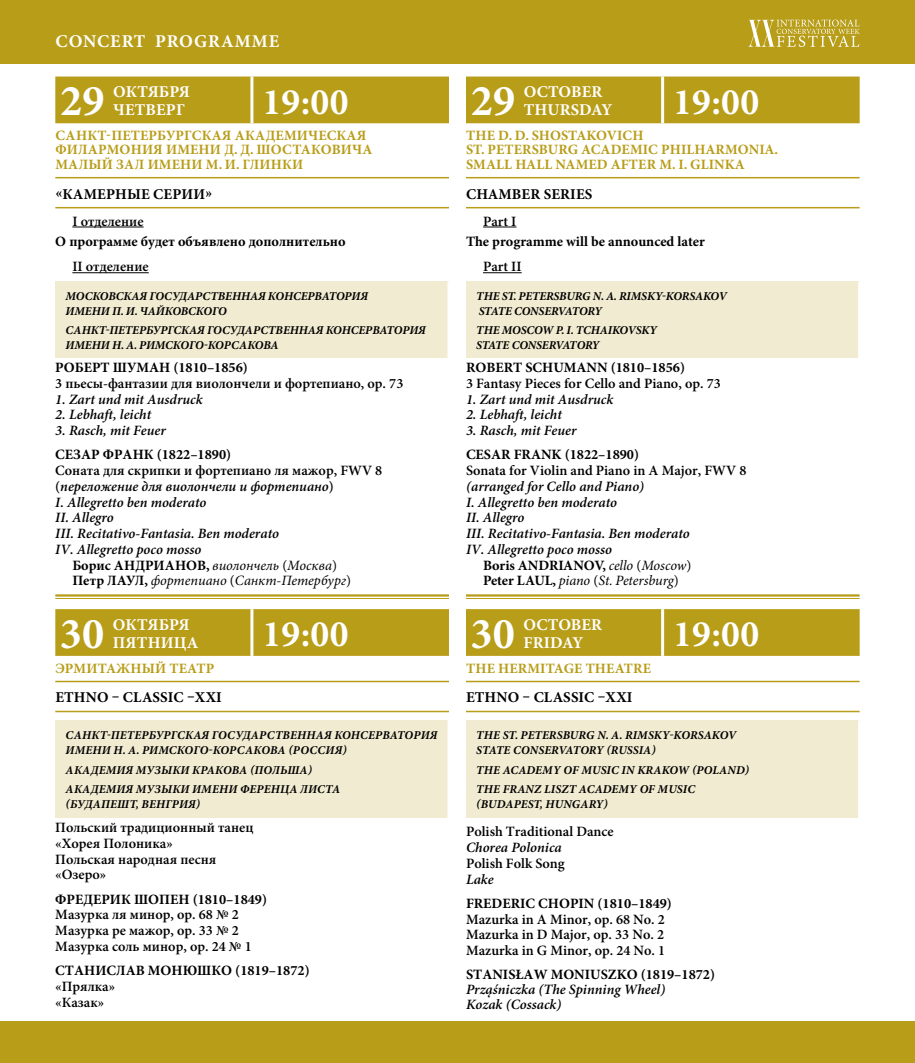
<style>
.page{position:relative;width:915px;height:1063px;background:#fff}
.page>*{position:absolute;margin:0;border:0;box-sizing:border-box;transform-origin:0 0}
.t1{font:700 44.25px "Minion Pro";letter-spacing:.005em;color:#fff}
.t2{font:700 37.5px "Minion Pro";letter-spacing:.01em;color:#fff}
.t3{font:700 18px "Minion Pro";letter-spacing:.05em;color:#fff}
.t4{font:700 16.5px/18px "Minion Pro";letter-spacing:.01em;color:#fff}
.t5{font:700 15px "Minion Pro";letter-spacing:.01em;color:#000}
.t6{font:600 14.25px/15.8px "Minion Pro";color:#000}
.t7{font:italic 600 14.25px/15.8px "Minion Pro";color:#000}
.t8{font:700 14.25px "Minion Pro";color:#000}
.t9{font:700 14.25px/14.2px "Minion Pro";letter-spacing:.01em;color:#b89d18}
.t10{font:italic 14.25px/15.8px "Minion Pro";letter-spacing:-.005em;color:#000}
.t11{font:italic 700 12px/15px "Minion Pro";letter-spacing:-.005em;color:#000}
.s1{font-style:normal}
.s2{font-weight:700;font-style:normal}
</style>
<div class="page">
<div style="left:0;top:0;width:914px;height:64px;background:#b89d18"></div>
<svg style="left:748px;top:20px;width:111px;height:27px"></svg>
<div style="left:0;top:1022px;width:914px;height:41px;background:#b89d18"></div>
<hr style="left:55px;top:177px;width:394px;height:1px;background:#b89d18">
<hr style="left:55px;top:207px;width:394px;height:1px;background:#b89d18">
<hr style="left:72px;top:227px;width:71px;height:1px;background:#000">
<hr style="left:72px;top:272px;width:77px;height:1px;background:#000">
<hr style="left:55px;top:594px;width:394px;height:3px;background:#b89d18">
<hr style="left:55px;top:598px;width:394px;height:1px;background:#b89d18">
<hr style="left:55px;top:681px;width:394px;height:1px;background:#b89d18">
<hr style="left:55px;top:711px;width:394px;height:1px;background:#b89d18">
<div style="left:55px;top:77px;width:394px;height:46px;background:#b89d18"></div>
<hr style="left:250px;top:77px;width:3px;height:46px;background:#fff">
<div style="left:55px;top:282px;width:394px;height:76px;background:#f1ebd1"></div>
<hr style="left:447px;top:282px;width:3px;height:76px;background:#fff">
<div style="left:55px;top:609px;width:394px;height:47px;background:#b89d18"></div>
<hr style="left:250px;top:609px;width:3px;height:47px;background:#fff">
<div style="left:55px;top:720px;width:394px;height:98px;background:#f1ebd1"></div>
<hr style="left:447px;top:720px;width:3px;height:98px;background:#fff">
<hr style="left:466px;top:177px;width:393px;height:1px;background:#b89d18">
<hr style="left:466px;top:207px;width:393px;height:1px;background:#b89d18">
<hr style="left:483px;top:227px;width:33px;height:1px;background:#000">
<hr style="left:483px;top:272px;width:38px;height:1px;background:#000">
<hr style="left:466px;top:594px;width:393px;height:3px;background:#b89d18">
<hr style="left:466px;top:598px;width:393px;height:1px;background:#b89d18">
<hr style="left:466px;top:681px;width:393px;height:1px;background:#b89d18">
<hr style="left:466px;top:711px;width:393px;height:1px;background:#b89d18">
<div style="left:466px;top:77px;width:393px;height:46px;background:#b89d18"></div>
<hr style="left:661px;top:77px;width:3px;height:46px;background:#fff">
<div style="left:466px;top:282px;width:393px;height:76px;background:#f1ebd1"></div>
<hr style="left:857px;top:282px;width:3px;height:76px;background:#fff">
<div style="left:466px;top:609px;width:393px;height:47px;background:#b89d18"></div>
<hr style="left:661px;top:609px;width:3px;height:47px;background:#fff">
<div style="left:466px;top:720px;width:393px;height:98px;background:#f1ebd1"></div>
<hr style="left:857px;top:720px;width:3px;height:98px;background:#fff">
<h3 class="t3" style="left:55px;top:30px;width:225px">CONCERT PROGRAMME</h3>
<h1 class="t1" style="left:60px;top:74px;width:46px">29</h1>
<h3 class="t4" style="left:113px;top:83px;width:78px">ОКТЯБРЯ<br>ЧЕТВЕРГ</h3>
<h2 class="t2" style="left:262px;top:79px;width:88px">19:00</h2>
<p class="t9" style="left:55px;top:129px;width:318px">САНКТ-ПЕТЕРБУРГСКАЯ АКАДЕМИЧЕСКАЯ<br>ФИЛАРМОНИЯ ИМЕНИ Д. Д. ШОСТАКОВИЧА<br>МАЛЫЙ ЗАЛ ИМЕНИ М. И. ГЛИНКИ</p>
<p class="t5" style="left:55px;top:185px;width:158px">«КАМЕРНЫЕ СЕРИИ»</p>
<p class="t6" style="left:72px;top:214px;width:73px">I отделение</p>
<p class="t8" style="left:55px;top:233px;width:292px">О программе будет объявлено дополнительно</p>
<p class="t6" style="left:72px;top:259px;width:78px">II отделение</p>
<p class="t11" style="left:66px;top:289px;width:304px">МОСКОВСКАЯ ГОСУДАРСТВЕННАЯ КОНСЕРВАТОРИЯ<br>ИМЕНИ П. И. ЧАЙКОВСКОГО</p>
<p class="t11" style="left:66px;top:323px;width:361px">САНКТ-ПЕТЕРБУРГСКАЯ ГОСУДАРСТВЕННАЯ КОНСЕРВАТОРИЯ<br>ИМЕНИ Н. А. РИМСКОГО-КОРСАКОВА</p>
<p class="t8" style="left:55px;top:359px;width:194px">РОБЕРТ ШУМАН (1810–1856)</p>
<p class="t6" style="left:55px;top:376px;width:349px">3 пьесы-фантазии для виолончели и фортепиано, op. 73</p>
<p class="t7" style="left:55px;top:392px;width:149px">1. Zart und mit Ausdruck</p>
<p class="t7" style="left:55px;top:407px;width:97px">2. Lebhaft, leicht</p>
<p class="t7" style="left:55px;top:423px;width:112px">3. Rasch, mit Feuer</p>
<p class="t8" style="left:55px;top:446px;width:177px">СЕЗАР ФРАНК (1822–1890)</p>
<p class="t6" style="left:55px;top:463px;width:328px">Соната для скрипки и фортепиано ля мажор, FWV 8</p>
<p class="t7" style="left:55px;top:479px;width:280px"><span class="s1">(</span>переложение для виолончели и фортепиано<span class="s1">)</span></p>
<p class="t7" style="left:55px;top:495px;width:152px">I. Allegretto ben moderato</p>
<p class="t7" style="left:55px;top:510px;width:60px">II. Allegro</p>
<p class="t7" style="left:55px;top:526px;width:225px">III. Recitativo-Fantasia. Ben moderato</p>
<p class="t7" style="left:55px;top:542px;width:147px">IV. Allegretto poco mosso</p>
<p class="t10" style="left:72px;top:558px;width:266px"><span class="s2">Борис АНДРИАНОВ,</span> виолончель <span class="s1">(</span>Москва<span class="s1">)</span></p>
<p class="t10" style="left:72px;top:573px;width:280px"><span class="s2">Петр ЛАУЛ,</span> фортепиано <span class="s1">(</span>Санкт-Петербург<span class="s1">)</span></p>
<h1 class="t1" style="left:60px;top:607px;width:46px">30</h1>
<h3 class="t4" style="left:113px;top:616px;width:87px">ОКТЯБРЯ<br>ПЯТНИЦА</h3>
<h2 class="t2" style="left:262px;top:612px;width:88px">19:00</h2>
<p class="t9" style="left:55px;top:662px;width:160px">ЭРМИТАЖНЫЙ ТЕАТР</p>
<p class="t5" style="left:55px;top:689px;width:168px">ETHNO – CLASSIC –XXI</p>
<p class="t11" style="left:66px;top:729px;width:373px">САНКТ-ПЕТЕРБУРГСКАЯ ГОСУДАРСТВЕННАЯ КОНСЕРВАТОРИЯ<br>ИМЕНИ Н. А. РИМСКОГО-КОРСАКОВА (РОССИЯ)</p>
<p class="t11" style="left:66px;top:761px;width:276px;line-height:19.2px">АКАДЕМИЯ МУЗЫКИ КРАКОВА (ПОЛЬША)<br>АКАДЕМИЯ МУЗЫКИ ИМЕНИ ФЕРЕНЦА ЛИСТА</p>
<p class="t11" style="left:66px;top:797px;width:136px">(БУДАПЕШТ, ВЕНГРИЯ)</p>
<p class="t6" style="left:55px;top:820px;width:200px">Польский традиционный танец «Хорея Полоника»<br>Польская народная песня «Озеро»</p>
<p class="t8" style="left:55px;top:891px;width:213px">ФРЕДЕРИК ШОПЕН (1810–1849)</p>
<p class="t6" style="left:55px;top:908px;width:198px">Мазурка ля минор, op. 68 № 2<br>Мазурка ре мажор, op. 33 № 2<br>Мазурка соль минор, op. 24 № 1</p>
<p class="t8" style="left:55px;top:962px;width:256px">СТАНИСЛАВ МОНЮШКО (1819–1872)</p>
<p class="t6" style="left:55px;top:979px;width:61px">«Прялка» «Казак»</p>
<h1 class="t1" style="left:470px;top:74px;width:46px">29</h1>
<h3 class="t4" style="left:523px;top:83px;width:90px">OCTOBER<br>THURSDAY</h3>
<h2 class="t2" style="left:672px;top:79px;width:88px">19:00</h2>
<p class="t9" style="left:466px;top:129px;width:313px">THE D. D. SHOSTAKOVICH<br>ST. PETERSBURG ACADEMIC PHILHARMONIA.<br>SMALL HALL NAMED AFTER M. I. GLINKA</p>
<p class="t5" style="left:466px;top:185px;width:128px">CHAMBER SERIES</p>
<p class="t6" style="left:483px;top:214px;width:35px">Part I</p>
<p class="t8" style="left:466px;top:233px;width:240px">The programme will be announced later</p>
<p class="t6" style="left:483px;top:259px;width:40px">Part II</p>
<p class="t11" style="left:476px;top:289px;width:252px">THE ST. PETERSBURG N. A. RIMSKY-KORSAKOV<br>STATE CONSERVATORY</p>
<p class="t11" style="left:476px;top:323px;width:182px">THE MOSCOW P. I. TCHAIKOVSKY<br>STATE CONSERVATORY</p>
<p class="t8" style="left:466px;top:359px;width:220px">ROBERT SCHUMANN (1810–1856)</p>
<p class="t6" style="left:466px;top:376px;width:256px">3 Fantasy Pieces for Cello and Piano, op. 73</p>
<p class="t7" style="left:466px;top:392px;width:149px">1. Zart und mit Ausdruck</p>
<p class="t7" style="left:466px;top:407px;width:97px">2. Lebhaft, leicht</p>
<p class="t7" style="left:466px;top:423px;width:112px">3. Rasch, mit Feuer</p>
<p class="t8" style="left:466px;top:446px;width:174px">CESAR FRANK (1822–1890)</p>
<p class="t6" style="left:466px;top:463px;width:282px">Sonata for Violin and Piano in A Major, FWV 8</p>
<p class="t7" style="left:466px;top:479px;width:225px">(arranged for Cello and Piano)<br>I. Allegretto ben moderato<br>II. Allegro<br>III. Recitativo-Fantasia. Ben moderato<br>IV. Allegretto poco mosso</p>
<p class="t10" style="left:483px;top:558px;width:210px"><span class="s2">Boris ANDRIANOV,</span> cello <span class="s1">(</span>Moscow<span class="s1">)<br></span><span class="s2">Peter LAUL,</span> piano <span class="s1">(</span>St. Petersburg<span class="s1">)</span></p>
<h1 class="t1" style="left:470px;top:607px;width:46px">30</h1>
<h3 class="t4" style="left:523px;top:616px;width:80px">OCTOBER<br>FRIDAY</h3>
<h2 class="t2" style="left:672px;top:612px;width:88px">19:00</h2>
<p class="t9" style="left:466px;top:662px;width:186px">THE HERMITAGE THEATRE</p>
<p class="t5" style="left:466px;top:689px;width:168px">ETHNO – CLASSIC –XXI</p>
<p class="t11" style="left:476px;top:729px;width:261px">THE ST. PETERSBURG N. A. RIMSKY-KORSAKOV<br>STATE CONSERVATORY (RUSSIA)</p>
<p class="t11" style="left:476px;top:761px;width:274px;line-height:19.2px">THE ACADEMY OF MUSIC IN KRAKOW (POLAND)<br>THE FRANZ LISZT ACADEMY OF MUSIC</p>
<p class="t11" style="left:476px;top:797px;width:133px">(BUDAPEST, HUNGARY)</p>
<p class="t6" style="left:466px;top:825px;width:149px">Polish Traditional Dance</p>
<p class="t7" style="left:466px;top:840px;width:97px">Chorea Polonica</p>
<p class="t6" style="left:466px;top:856px;width:100px">Polish Folk Song</p>
<p class="t7" style="left:466px;top:872px;width:29px">Lake</p>
<p class="t8" style="left:466px;top:895px;width:207px">FREDERIC CHOPIN (1810–1849)</p>
<p class="t6" style="left:466px;top:912px;width:201px;text-align:justify">Mazurka in A Minor, op. 68 No. 2<br>Mazurka in D Major, op. 33 No. 2<br>Mazurka in G Minor, op. 24 No. 1</p>
<p class="t8" style="left:466px;top:966px;width:250px">STANISŁAW MONIUSZKO (1819–1872)</p>
<p class="t7" style="left:466px;top:983px;width:201px;line-height:15px">Prząśniczka (The Spinning Wheel)<br>Kozak (Cossaсk)</p>
</div>
